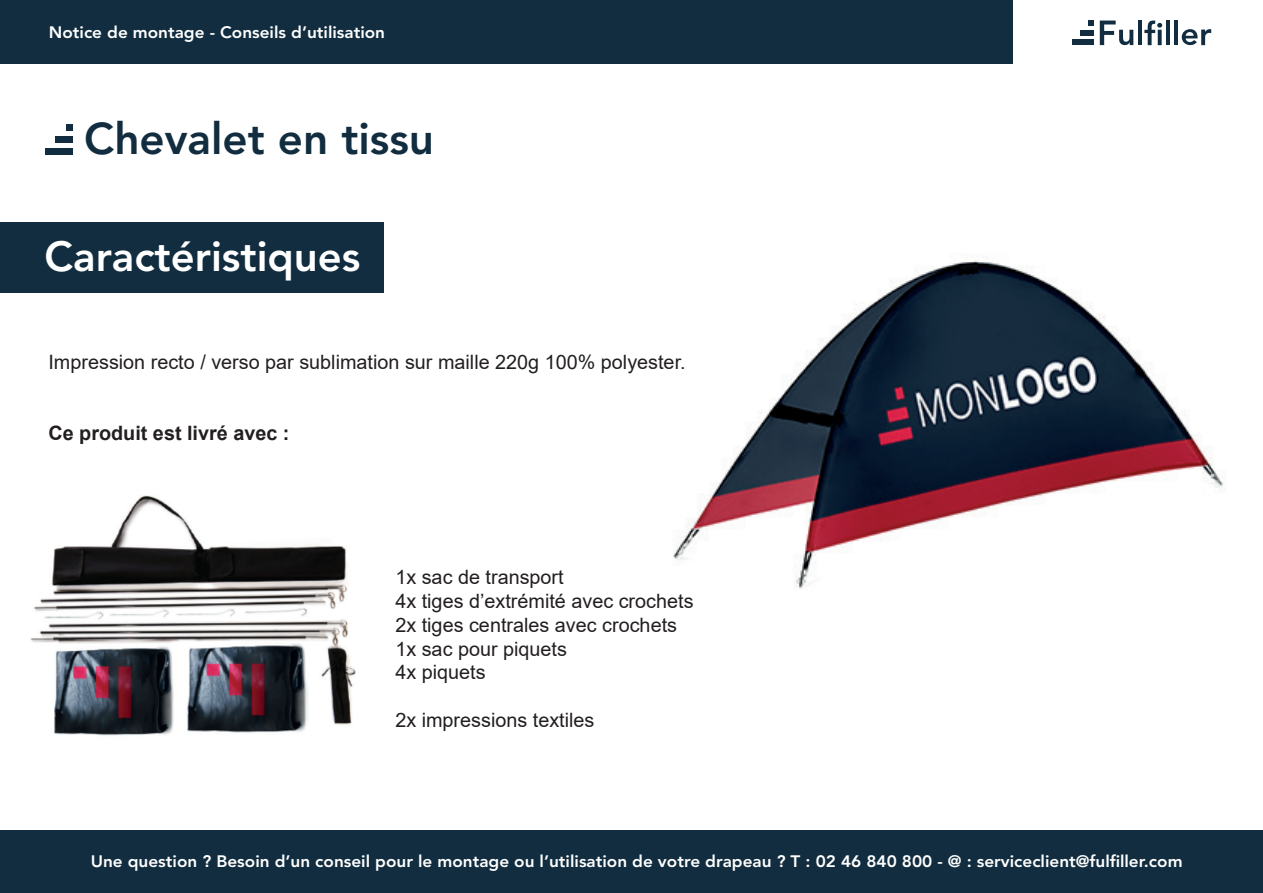
<style>
.page{position:relative;width:1263px;height:893px;background:#fff}
.page>*{position:absolute;margin:0;border:0;box-sizing:border-box;transform-origin:0 0}
.t1{font:800 43.95px "Avenir LT Std";color:#112d3f}
.t2{font:800 41.85px "Avenir LT Std";color:#fff}
.t3{font:19.8px/23.7px "Arial";color:#231f20}
.t4{font:700 19.8px "Arial";color:#231f20}
.t5{font:800 16.5px "Avenir LT Std";color:#fff;scale:1.04 1}
</style>
<div class="page">
<img style="left:673px;top:255px;width:551px;height:334px">
<svg style="left:1100px;top:21px;width:33px;height:24px"></svg>
<hr style="left:1138px;top:21px;width:4px;height:24px;background:#112d3f">
<svg style="left:1144px;top:21px;width:18px;height:24px"></svg>
<hr style="left:1166px;top:21px;width:3px;height:24px;background:#112d3f">
<hr style="left:1174px;top:21px;width:4px;height:24px;background:#112d3f">
<svg style="left:1182px;top:29px;width:29px;height:16px"></svg>
<div style="left:1072px;top:40px;width:21px;height:5px;background:#112d3f"></div>
<div style="left:1080px;top:30px;width:13px;height:5px;background:#112d3f"></div>
<svg style="left:1088px;top:21px;width:5px;height:5px"></svg>
<div style="left:0;top:0;width:1012px;height:64px;background:#112d3f"></div>
<div style="left:0;top:830px;width:1263px;height:63px;background:#112d3f"></div>
<div style="left:0;top:222px;width:384px;height:70px;background:#112d3f"></div>
<div style="left:45px;top:148px;width:28px;height:7px;background:#112d3f"></div>
<div style="left:56px;top:136px;width:17px;height:7px;background:#112d3f"></div>
<div style="left:66px;top:124px;width:7px;height:7px;background:#112d3f"></div>
<img style="left:30px;top:495px;width:326px;height:241px">
<p class="t5" style="left:49px;top:23px;width:325px">Notice de montage - Conseils d’utilisation</p>
<h1 class="t1" style="left:84px;top:113px;width:351px">Chevalet en tissu</h1>
<h2 class="t2" style="left:45px;top:232px;width:317px">Caractéristiques</h2>
<p class="t3" style="left:48px;top:350px;width:639px">Impression recto / verso par sublimation sur maille 220g 100% polyester.</p>
<p class="t4" style="left:48px;top:419px;width:242px">Ce produit est livré avec :</p>
<p class="t3" style="left:395px;top:565px;width:300px">1x sac de transport<br>4x tiges d’extrémité avec crochets<br>2x tiges centrales avec crochets<br>1x sac pour piquets<br>4x piquets</p>
<p class="t3" style="left:395px;top:708px;width:201px">2x impressions textiles</p>
<p class="t5" style="left:91px;top:851px;width:1051px">Une question ? Besoin d’un conseil pour le montage ou l’utilisation de votre drapeau ? T : 02 46 840 800 - @ : serviceclient@fulfiller.com</p>
</div>
